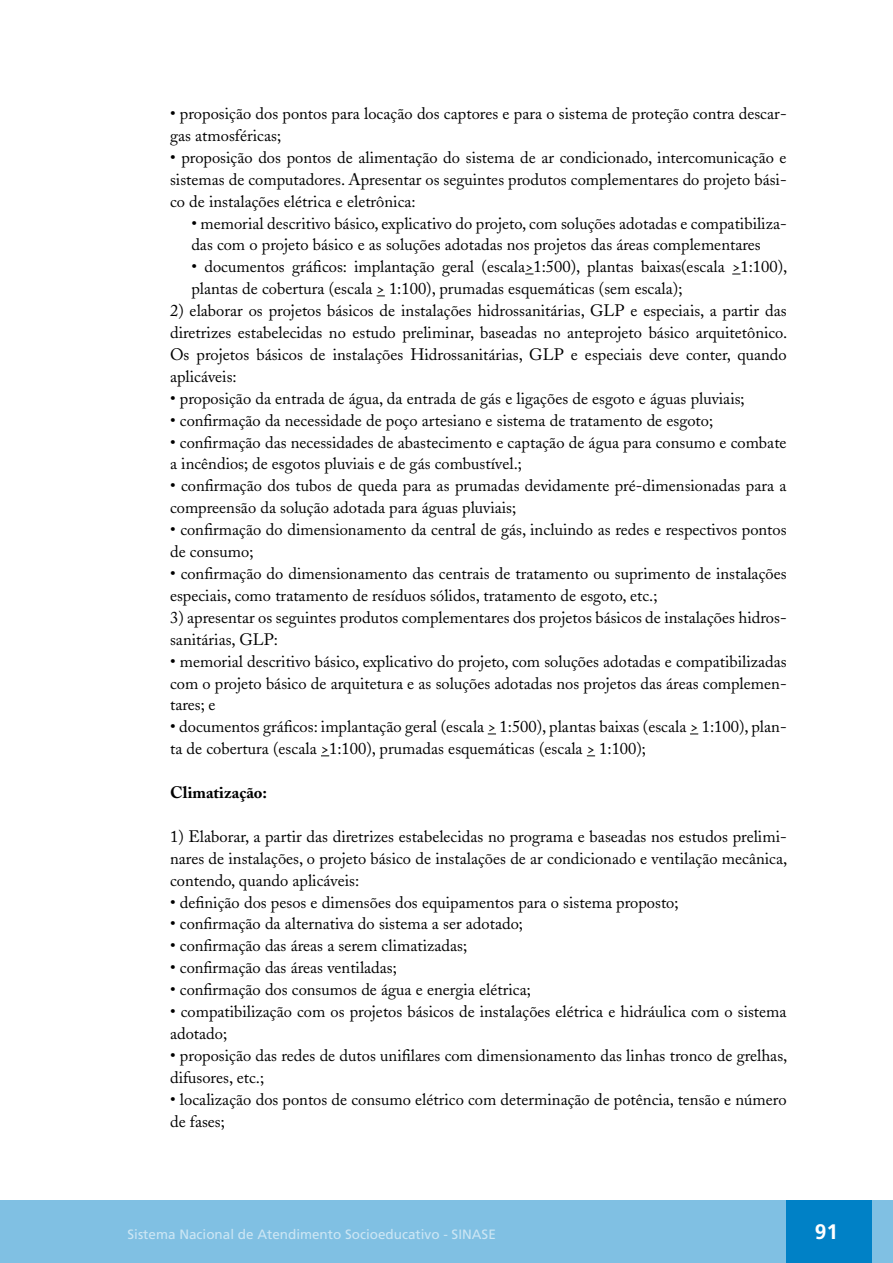
<style>
.page{position:relative;width:893px;height:1263px;background:#fff}
.page>*{position:absolute;margin:0;border:0;box-sizing:border-box;transform-origin:0 0}
.t1{font:700 21px "Frutiger";color:#fff}
.t2{font:16.5px/21.9px "Adobe Caslon";color:#000}
.t3{font:700 16.5px "Adobe Caslon";color:#000}
.t4{font:13.5px "Frutiger";color:#cce6f4}
</style>
<div class="page">
<div style="left:0;top:1200px;width:893px;height:63px;background:#80c0e3"></div>
<div style="left:787px;top:1200px;width:85px;height:63px;background:#0081c6"></div>
<p class="t2" style="left:170px;top:103px;width:618px">• proposição dos pontos para locação dos captores e para o sistema de proteção contra descar&shy;gas atmosféricas;</p>
<p class="t2" style="left:170px;top:147px;width:618px;text-align:justify">• proposição dos pontos de alimentação do sistema de ar condicionado, intercomunicação e sistemas de computadores. Apresentar os seguintes produtos complementares do projeto bási&shy;co de instalações elétrica e eletrônica:</p>
<p class="t2" style="left:191px;top:212px;width:597px">• memorial descritivo básico, explicativo do projeto, com soluções adotadas e compatibiliza&shy;das com o projeto básico e as soluções adotadas nos projetos das áreas complementares</p>
<p class="t2" style="left:191px;top:256px;width:597px">• documentos gráficos: implantação geral (escala&gt;1:500), plantas baixas(escala &gt;1:100), plantas de cobertura (escala &gt; 1:100), prumadas esquemáticas (sem escala);</p>
<p class="t2" style="left:170px;top:300px;width:619px;text-align:justify">2) elaborar os projetos básicos de instalações hidrossanitárias, GLP e especiais, a partir das diretrizes estabelecidas no estudo preliminar, baseadas no anteprojeto básico arquitetônico.<br>Os projetos básicos de instalações Hidrossanitárias, GLP e especiais deve conter, quando aplicáveis:</p>
<p class="t2" style="left:170px;top:387px;width:576px">• proposição da entrada de água, da entrada de gás e ligações de esgoto e águas pluviais;</p>
<p class="t2" style="left:170px;top:409px;width:545px">• confirmação da necessidade de poço artesiano e sistema de tratamento de esgoto;</p>
<p class="t2" style="left:170px;top:431px;width:618px">• confirmação das necessidades de abastecimento e captação de água para consumo e combate a incêndios; de esgotos pluviais e de gás combustível.;</p>
<p class="t2" style="left:170px;top:475px;width:618px">• confirmação dos tubos de queda para as prumadas devidamente pré-dimensionadas para a compreensão da solução adotada para águas pluviais;</p>
<p class="t2" style="left:170px;top:519px;width:618px">• confirmação do dimensionamento da central de gás, incluindo as redes e respectivos pontos de consumo;</p>
<p class="t2" style="left:170px;top:563px;width:618px">• confirmação do dimensionamento das centrais de tratamento ou suprimento de instalações especiais, como tratamento de resíduos sólidos, tratamento de esgoto, etc.;</p>
<p class="t2" style="left:170px;top:606px;width:618px">3) apresentar os seguintes produtos complementares dos projetos básicos de instalações hidros&shy;sanitárias, GLP:</p>
<p class="t2" style="left:170px;top:650px;width:618px;text-align:justify">• memorial descritivo básico, explicativo do projeto, com soluções adotadas e compatibilizadas com o projeto básico de arquitetura e as soluções adotadas nos projetos das áreas complemen&shy;tares; e</p>
<p class="t2" style="left:170px;top:716px;width:618px">• documentos gráficos: implantação geral (escala &gt; 1:500), plantas baixas (escala &gt; 1:100), plan&shy;ta de cobertura (escala &gt;1:100), prumadas esquemáticas (escala &gt; 1:100);</p>
<p class="t3" style="left:170px;top:782px;width:99px">Climatização:</p>
<p class="t2" style="left:170px;top:825px;width:619px;text-align:justify">1) Elaborar, a partir das diretrizes estabelecidas no programa e baseadas nos estudos prelimi&shy;nares de instalações, o projeto básico de instalações de ar condicionado e ventilação mecânica, contendo, quando aplicáveis:</p>
<p class="t2" style="left:170px;top:891px;width:510px">• definição dos pesos e dimensões dos equipamentos para o sistema proposto;</p>
<p class="t2" style="left:170px;top:913px;width:355px">• confirmação da alternativa do sistema a ser adotado;</p>
<p class="t2" style="left:170px;top:935px;width:299px">• confirmação das áreas a serem climatizadas;</p>
<p class="t2" style="left:170px;top:957px;width:228px">• confirmação das áreas ventiladas;</p>
<p class="t2" style="left:170px;top:979px;width:362px">• confirmação dos consumos de água e energia elétrica;</p>
<p class="t2" style="left:170px;top:1001px;width:618px">• compatibilização com os projetos básicos de instalações elétrica e hidráulica com o sistema adotado;</p>
<p class="t2" style="left:170px;top:1044px;width:619px">• proposição das redes de dutos unifilares com dimensionamento das linhas tronco de grelhas, difusores, etc.;</p>
<p class="t2" style="left:170px;top:1088px;width:618px">• localização dos pontos de consumo elétrico com determinação de potência, tensão e número de fases;</p>
<p class="t4" style="left:128px;top:1226px;width:370px">Sistema Nacional de Atendimento Socioeducativo - SINASE</p>
<p class="t1" style="left:815px;top:1220px;width:25px">91</p>
</div>
